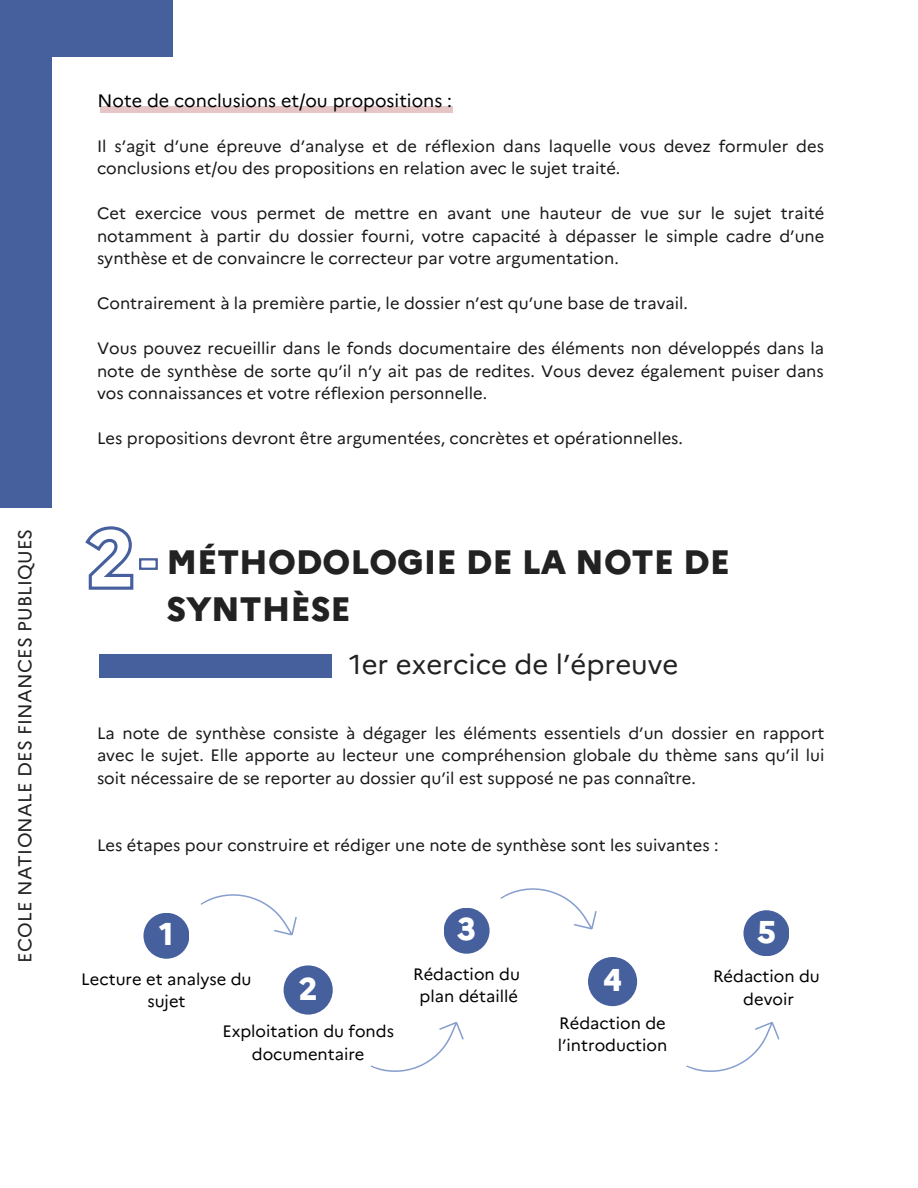
<style>
.page{position:relative;width:918px;height:1188px;background:#fff}
.page>*{position:absolute;margin:0;border:0;box-sizing:border-box;transform-origin:0 0}
.t1{font:800 33.9px/47.2px "Marianne";color:#222}
.t2{font:800 31.5px "Marianne";color:#fff}
.t3{font:27.45px "Marianne";color:#222}
.t4{font:18.75px "Marianne";letter-spacing:.01em;color:#222}
.t5{font:18px "Marianne";color:#000}
.t6{font:16.5px/22.5px "Marianne";color:#181818;text-align:justify}
.t7{font:16.5px/22.5px "Marianne";color:#000;text-align:center}
</style>
<div class="page">
<div style="left:100px;top:107px;width:353px;height:6px;background:#e5c5c5"></div>
<div style="left:99px;top:654px;width:232px;height:23px;background:#465f9d"></div>
<svg style="left:85px;top:526px;width:49px;height:64px"></svg>
<div style="left:139px;top:558px;width:19px;height:12px;border:2px solid #465f9d"></div>
<div style="left:143px;top:913px;width:46px;height:46px;background:#465f9d;border-radius:50%"></div>
<div style="left:284px;top:965px;width:49px;height:50px;background:#465f9d;border-radius:50%"></div>
<svg style="left:201px;top:894px;width:102px;height:74px"></svg>
<div style="left:444px;top:908px;width:46px;height:46px;background:#465f9d;border-radius:50%"></div>
<div style="left:588px;top:957px;width:49px;height:49px;background:#465f9d;border-radius:50%"></div>
<div style="left:743px;top:910px;width:46px;height:46px;background:#465f9d;border-radius:50%"></div>
<svg style="left:500px;top:888px;width:104px;height:74px"></svg>
<svg style="left:370px;top:1022px;width:94px;height:50px"></svg>
<svg style="left:686px;top:1022px;width:94px;height:50px"></svg>
<div style="left:0;top:0;width:60px;height:507px;background:#465f9d"></div>
<svg style="left:52px;top:0;width:121px;height:136px"></svg>
<p class="t4" style="left:13px;top:963px;width:436px;rotate:-90deg">ECOLE NATIONALE DES FINANCES PUBLIQUES</p>
<p class="t5" style="left:98px;top:89px;width:356px">Note de conclusions et/ou propositions :</p>
<p class="t6" style="left:97px;top:135px;width:728px">Il s’agit d’une épreuve d’analyse et de réflexion dans laquelle vous devez formuler des conclusions et/ou des propositions en relation avec le sujet traité.</p>
<p class="t6" style="left:97px;top:202px;width:729px">Cet exercice vous permet de mettre en avant une hauteur de vue sur le sujet traité notamment à partir du dossier fourni, votre capacité à dépasser le simple cadre d’une synthèse et de convaincre le correcteur par votre argumentation.</p>
<p class="t6" style="left:97px;top:292px;width:592px">Contrairement à la première partie, le dossier n’est qu’une base de travail.</p>
<p class="t6" style="left:97px;top:337px;width:729px">Vous pouvez recueillir dans le fonds documentaire des éléments non développés dans la note de synthèse de sorte qu’il n’y ait pas de redites. Vous devez également puiser dans vos connaissances et votre réflexion personnelle.</p>
<p class="t6" style="left:97px;top:427px;width:588px">Les propositions devront être argumentées, concrètes et opérationnelles.</p>
<p class="t1" style="left:166px;top:538px;width:565px">MÉTHODOLOGIE DE LA NOTE DE<br>SYNTHÈSE</p>
<p class="t3" style="left:349px;top:647px;width:331px">1er exercice de l’épreuve</p>
<p class="t6" style="left:97px;top:722px;width:729px">La note de synthèse consiste à dégager les éléments essentiels d’un dossier en rapport avec le sujet. Elle apporte au lecteur une compréhension globale du thème sans qu’il lui soit nécessaire de se reporter au dossier qu’il est supposé ne pas connaître.</p>
<p class="t6" style="left:97px;top:834px;width:623px">Les étapes pour construire et rédiger une note de synthèse sont les suivantes :</p>
<p class="t2" style="left:159px;top:915px;width:16px">1</p>
<p class="t7" style="left:81px;top:968px;width:172px">Lecture et analyse du sujet</p>
<p class="t2" style="left:299px;top:969px;width:20px">2</p>
<p class="t7" style="left:222px;top:1020px;width:173px">Exploitation du fonds documentaire</p>
<p class="t2" style="left:457px;top:910px;width:20px">3</p>
<p class="t7" style="left:413px;top:963px;width:108px">Rédaction du</p>
<p class="t7" style="left:420px;top:985px;width:100px">plan détaillé</p>
<p class="t2" style="left:603px;top:961px;width:20px">4</p>
<p class="t7" style="left:558px;top:1011px;width:111px;text-align:left">Rédaction de l’introduction</p>
<p class="t2" style="left:757px;top:912px;width:20px">5</p>
<p class="t7" style="left:713px;top:965px;width:108px">Rédaction du</p>
<p class="t7" style="left:743px;top:988px;width:52px">devoir</p>
</div>
